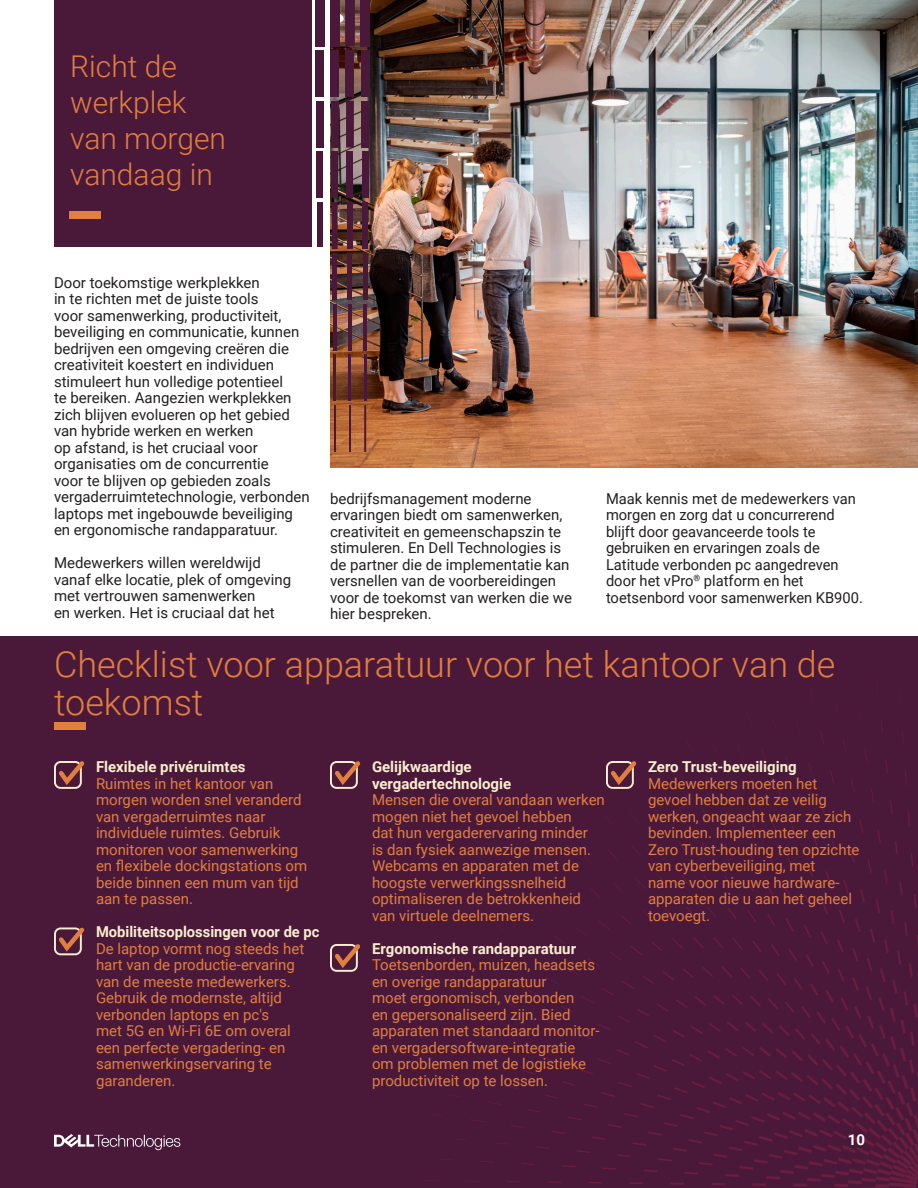
<style>
.page{position:relative;width:918px;height:1188px;background:#fff}
.page>*{position:absolute;margin:0;border:0;box-sizing:border-box;transform-origin:0 0}
.Foot_notes{font:300 36px/37.5px "Roboto";color:#e17f3f}
.Chapter{font:300 30px/36px "Roboto";color:#e17f3f}
.base_text{font:15px/16.5px "Roboto";color:#e17f3f}
.base_text-2{font:15px/16.5px "Roboto";color:#231f20}
.t1{font:700 15px "Roboto";color:#fff}
.s1{font-weight:700;color:#fbeece}
</style>
<div class="page">
<div style="left:0;top:637px;width:918px;height:551px;background:#4a193a"></div>
<div style="left:54px;top:722px;width:31px;height:8px;background:#e17f3f"></div>
<div style="left:54px;top:761px;width:28px;height:28px;border:2px solid #fbeece;border-radius:6px"></div>
<svg style="left:59px;top:761px;width:25px;height:24px"></svg>
<div style="left:330px;top:761px;width:28px;height:28px;border:2px solid #fbeece;border-radius:6px"></div>
<svg style="left:335px;top:761px;width:25px;height:24px"></svg>
<svg style="left:466px;top:721px;width:452px;height:467px"></svg>
<div style="left:54px;top:927px;width:28px;height:28px;border:2px solid #fbeece;border-radius:6px"></div>
<svg style="left:59px;top:927px;width:25px;height:25px"></svg>
<div style="left:330px;top:944px;width:28px;height:28px;border:2px solid #fbeece;border-radius:6px"></div>
<svg style="left:335px;top:944px;width:25px;height:24px"></svg>
<svg style="left:54px;top:1134px;width:126px;height:16px"></svg>
<div style="left:54px;top:0;width:258px;height:247px;background:#4a193a"></div>
<div style="left:70px;top:211px;width:31px;height:8px;background:#e17f3f"></div>
<img style="left:330px;top:0;width:588px;height:468px">
<div style="left:361px;top:101px;width:8px;height:47px;background:#4a193a"></div>
<div style="left:346px;top:101px;width:8px;height:47px;background:#4a193a"></div>
<div style="left:331px;top:101px;width:8px;height:47px;background:#4a193a"></div>
<div style="left:316px;top:101px;width:7px;height:47px;background:#4a193a"></div>
<div style="left:362px;top:151px;width:7px;height:47px;background:#4a193a"></div>
<div style="left:347px;top:151px;width:6px;height:47px;background:#4a193a"></div>
<div style="left:331px;top:151px;width:7px;height:47px;background:#4a193a"></div>
<div style="left:316px;top:151px;width:7px;height:47px;background:#4a193a"></div>
<div style="left:362px;top:202px;width:6px;height:47px;background:#4a193a"></div>
<div style="left:347px;top:202px;width:6px;height:47px;background:#4a193a"></div>
<div style="left:332px;top:202px;width:6px;height:47px;background:#4a193a"></div>
<div style="left:317px;top:202px;width:5px;height:45px;background:#4a193a"></div>
<div style="left:363px;top:253px;width:5px;height:47px;background:#4a193a"></div>
<hr style="left:348px;top:253px;width:4px;height:47px;background:#4a193a">
<div style="left:332px;top:253px;width:5px;height:47px;background:#4a193a"></div>
<hr style="left:363px;top:304px;width:4px;height:47px;background:#4a193a">
<hr style="left:348px;top:304px;width:4px;height:47px;background:#4a193a">
<hr style="left:333px;top:304px;width:4px;height:47px;background:#4a193a">
<hr style="left:364px;top:354px;width:3px;height:47px;background:#4a193a">
<hr style="left:349px;top:354px;width:2px;height:47px;background:#4a193a">
<hr style="left:333px;top:354px;width:3px;height:47px;background:#4a193a">
<hr style="left:364px;top:405px;width:2px;height:47px;background:#4a193a">
<hr style="left:349px;top:405px;width:2px;height:47px;background:#4a193a">
<hr style="left:334px;top:405px;width:2px;height:47px;background:#4a193a">
<div style="left:360px;top:0;width:10px;height:46px;background:#4a193a"></div>
<div style="left:345px;top:0;width:10px;height:46px;background:#4a193a"></div>
<div style="left:330px;top:0;width:10px;height:46px;background:#4a193a"></div>
<div style="left:315px;top:0;width:9px;height:46px;background:#4a193a"></div>
<div style="left:361px;top:50px;width:9px;height:47px;background:#4a193a"></div>
<div style="left:346px;top:50px;width:8px;height:47px;background:#4a193a"></div>
<div style="left:330px;top:50px;width:9px;height:47px;background:#4a193a"></div>
<div style="left:315px;top:50px;width:9px;height:47px;background:#4a193a"></div>
<p class="Chapter" style="left:70px;top:47px;width:157px">Richt de werkplek van morgen vandaag in</p>
<p class="base_text-2" style="left:54px;top:274px;width:257px">Door toekomstige werkplekken<br>in te richten met de juiste tools<br>voor samenwerking, productiviteit, beveiliging en communicatie, kunnen bedrijven een omgeving creëren die creativiteit koestert en individuen stimuleert hun volledige potentieel<br>te bereiken. Aangezien werkplekken zich blijven evolueren op het gebied van hybride werken en werken<br>op afstand, is het cruciaal voor organisaties om de concurrentie<br>voor te blijven op gebieden zoals vergaderruimtetechnologie, verbonden laptops met ingebouwde beveiliging en ergonomische randapparatuur.</p>
<p class="base_text-2" style="left:54px;top:554px;width:239px">Medewerkers willen wereldwijd vanaf elke locatie, plek of omgeving met vertrouwen samenwerken<br>en werken. Het is cruciaal dat het</p>
<p class="base_text-2" style="left:330px;top:489px;width:244px">bedrijfsmanagement moderne ervaringen biedt om samenwerken, creativiteit en gemeenschapszin te stimuleren. En Dell Technologies is de partner die de implementatie kan versnellen van de voorbereidingen voor de toekomst van werken die we hier bespreken.</p>
<p class="base_text-2" style="left:606px;top:489px;width:258px">Maak kennis met de medewerkers van morgen en zorg dat u concurrerend blijft door geavanceerde tools te gebruiken en ervaringen zoals de Latitude verbonden pc aangedreven door het vPro<sup>®</sup> platform en het toetsenbord voor samenwerken KB900.</p>
<p class="Foot_notes" style="left:54px;top:645px;width:783px">Checklist voor apparatuur voor het kantoor van de toekomst</p>
<p class="base_text" style="left:96px;top:758px;width:213px"><span class="s1">Flexibele privéruimtes<br></span>Ruimtes in het kantoor van morgen worden snel veranderd van vergaderruimtes naar individuele ruimtes. Gebruik monitoren voor samenwerking en flexibele dockingstations om beide binnen een mum van tijd aan te passen.</p>
<p class="base_text" style="left:96px;top:923px;width:225px"><span class="s1">Mobiliteitsoplossingen voor de pc<br></span>De laptop vormt nog steeds het hart van de productie-ervaring van de meeste medewerkers.<br>Gebruik de modernste, altijd verbonden laptops en pc's<br>met 5G en Wi-Fi 6E om overal<br>een perfecte vergadering- en samenwerkingservaring te garanderen.</p>
<p class="base_text" style="left:372px;top:758px;width:234px"><span class="s1">Gelijkwaardige vergadertechnologie<br></span>Mensen die overal vandaan werken mogen niet het gevoel hebben<br>dat hun vergaderervaring minder<br>is dan fysiek aanwezige mensen.<br>Webcams en apparaten met de hoogste verwerkingssnelheid optimaliseren de betrokkenheid van virtuele deelnemers.</p>
<p class="base_text" style="left:372px;top:940px;width:229px"><span class="s1">Ergonomische randapparatuur<br></span>Toetsenborden, muizen, headsets en overige randapparatuur<br>moet ergonomisch, verbonden<br>en gepersonaliseerd zijn. Bied apparaten met standaard monitor&shy;en vergadersoftware-integratie om problemen met de logistieke productiviteit op te lossen.</p>
<p class="base_text" style="left:648px;top:758px;width:213px"><span class="s1">Zero Trust-beveiliging<br></span>Medewerkers moeten het gevoel hebben dat ze veilig werken, ongeacht waar ze zich bevinden. Implementeer een<br>Zero Trust-houding ten opzichte van cyberbeveiliging, met<br>name voor nieuwe hardware&shy;apparaten die u aan het geheel toevoegt.</p>
<p class="t1" style="left:848px;top:1129px;width:19px">10</p>
</div>
